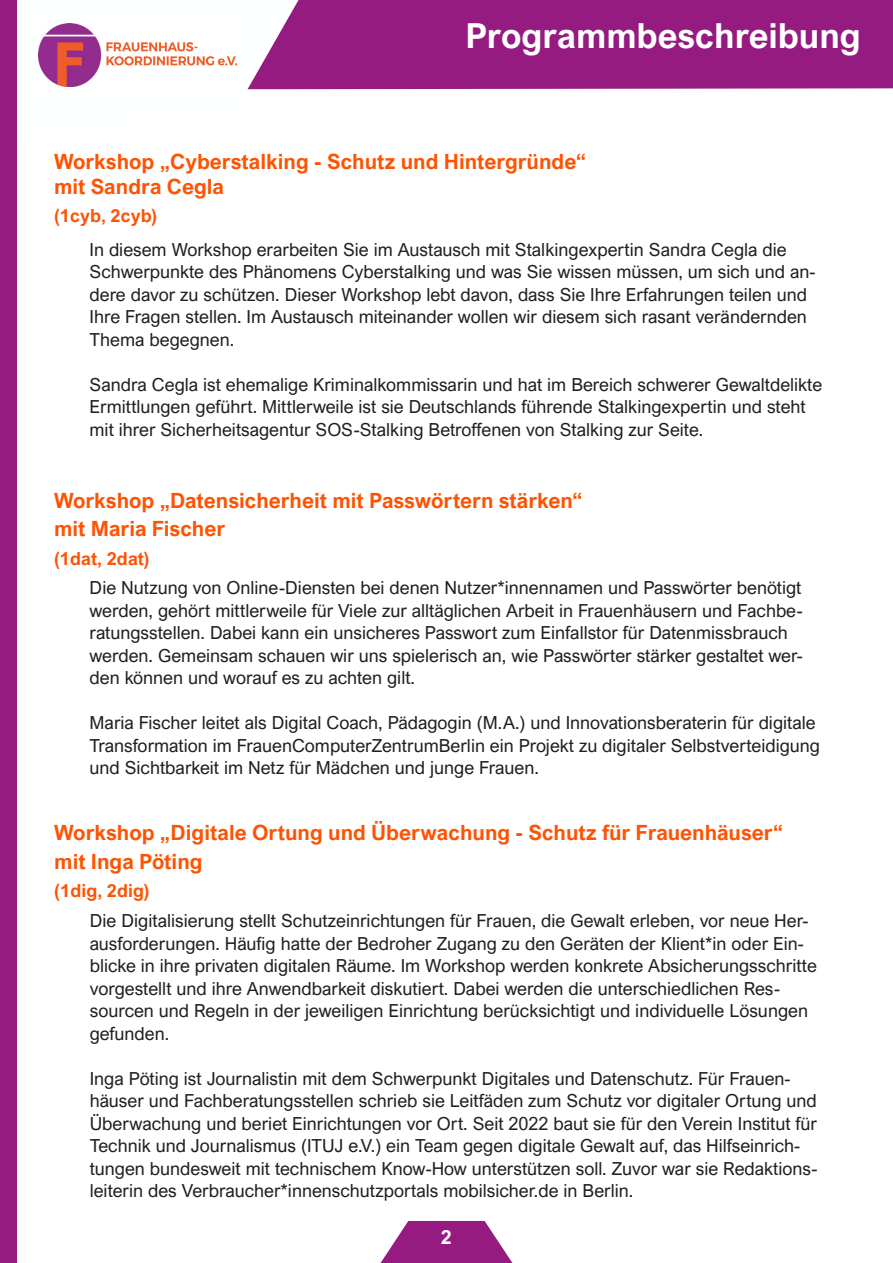
<style>
.page{position:relative;width:893px;height:1263px;background:#fff}
.page>*{position:absolute;margin:0;border:0;box-sizing:border-box;transform-origin:0 0}
.t1{font:700 34.5px "Arial Nova";color:#fff}
.t2{font:700 21px/25.2px "Arial Nova";color:#fe5303}
.t3{font:700 19.5px "Arial Nova";color:#fff}
.t4{font:18px/22.5px "Arial Nova";color:#231f20}
.t5{font:700 18px "Arial Nova";color:#fe5303}
</style>
<div class="page">
<div style="left:312px;top:0;width:581px;height:90px;background:#951b80"></div>
<svg style="left:16px;top:0;width:296px;height:142px"></svg>
<div style="left:0;top:0;width:16px;height:1263px;background:#951b80"></div>
<svg style="left:380px;top:1221px;width:133px;height:42px"></svg>
<img style="left:38px;top:23px;width:198px;height:63px">
<p class="t1" style="left:466px;top:16px;width:397px">Programmbeschreibung</p>
<p class="t2" style="left:54px;top:149px;width:534px">Workshop „Cyberstalking - Schutz und Hintergründe“ mit Sandra Cegla</p>
<p class="t5" style="left:54px;top:206px;width:105px">(1cyb, 2cyb)</p>
<p class="t4" style="left:90px;top:238px;width:727px">In diesem Workshop erarbeiten Sie im Austausch mit Stalkingexpertin Sandra Cegla die Schwerpunkte des Phänomens Cyberstalking und was Sie wissen müssen, um sich und an&shy;dere davor zu schützen. Dieser Workshop lebt davon, dass Sie Ihre Erfahrungen teilen und Ihre Fragen stellen. Im Austausch miteinander wollen wir diesem sich rasant verändernden Thema begegnen.</p>
<p class="t4" style="left:90px;top:373px;width:734px">Sandra Cegla ist ehemalige Kriminalkommissarin und hat im Bereich schwerer Gewaltdelikte<br>Ermittlungen geführt. Mittlerweile ist sie Deutschlands führende Stalkingexpertin und steht mit ihrer Sicherheitsagentur SOS-Stalking Betroffenen von Stalking zur Seite.</p>
<p class="t2" style="left:54px;top:487px;width:530px">Workshop „Datensicherheit mit Passwörtern stärken“</p>
<p class="t2" style="left:54px;top:516px;width:173px">mit Maria Fischer</p>
<p class="t5" style="left:54px;top:548px;width:97px">(1dat, 2dat)</p>
<p class="t4" style="left:90px;top:577px;width:715px">Die Nutzung von Online-Diensten bei denen Nutzer*innennamen und Passwörter benötigt werden, gehört mittlerweile für Viele zur alltäglichen Arbeit in Frauenhäusern und Fachbe&shy;ratungsstellen. Dabei kann ein unsicheres Passwort zum Einfallstor für Datenmissbrauch werden. Gemeinsam schauen wir uns spielerisch an, wie Passwörter stärker gestaltet wer&shy;den können und worauf es zu achten gilt.</p>
<p class="t4" style="left:90px;top:712px;width:732px">Maria Fischer leitet als Digital Coach, Pädagogin (M.A.) und Innovationsberaterin für digitale<br>Transformation im FrauenComputerZentrumBerlin ein Projekt zu digitaler Selbstverteidigung und Sichtbarkeit im Netz für Mädchen und junge Frauen.</p>
<p class="t2" style="left:54px;top:820px;width:730px">Workshop „Digitale Ortung und Überwachung - Schutz für Frauenhäuser“</p>
<p class="t2" style="left:54px;top:848px;width:150px">mit Inga Pöting</p>
<p class="t5" style="left:54px;top:880px;width:97px">(1dig, 2dig)</p>
<p class="t4" style="left:90px;top:909px;width:729px">Die Digitalisierung stellt Schutzeinrichtungen für Frauen, die Gewalt erleben, vor neue Her&shy;ausforderungen. Häufig hatte der Bedroher Zugang zu den Geräten der Klient*in oder Ein&shy;blicke in ihre privaten digitalen Räume. Im Workshop werden konkrete Absicherungsschritte vorgestellt und ihre Anwendbarkeit diskutiert. Dabei werden die unterschiedlichen Res&shy;sourcen und Regeln in der jeweiligen Einrichtung berücksichtigt und individuelle Lösungen gefunden.</p>
<p class="t4" style="left:90px;top:1067px;width:729px">Inga Pöting ist Journalistin mit dem Schwerpunkt Digitales und Datenschutz. Für Frauen&shy;häuser und Fachberatungsstellen schrieb sie Leitfäden zum Schutz vor digitaler Ortung und Überwachung und beriet Einrichtungen vor Ort. Seit 2022 baut sie für den Verein Institut für Technik und Journalismus (ITUJ e.V.) ein Team gegen digitale Gewalt auf, das Hilfseinrich&shy;tungen bundesweit mit technischem Know-How unterstützen soll. Zuvor war sie Redaktions&shy;leiterin des Verbraucher*innenschutzportals mobilsicher.de in Berlin.</p>
<p class="t3" style="left:441px;top:1225px;width:13px">2</p>
</div>
